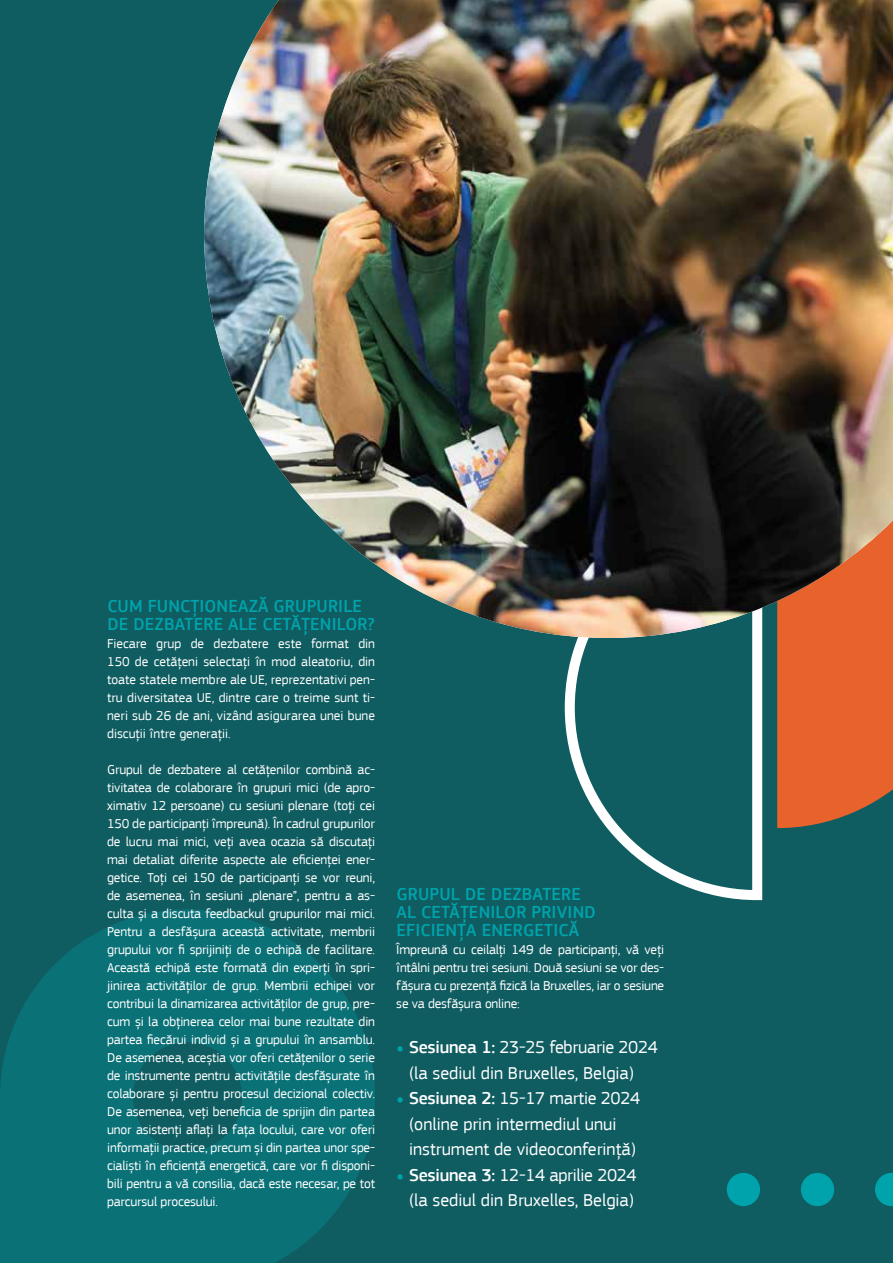
<style>
.page{position:relative;width:893px;height:1263px;background:#0f5c61}
.page>*{position:absolute;margin:0;border:0;box-sizing:border-box;transform-origin:0 0}
.t1{font:18px/25.5px "EC Square Sans Pro";color:#fff}
.t2{font:500 18px/18px "EC Square Sans Pro";letter-spacing:.01em;color:#00a3ab}
.t3{font:13.5px/18px "EC Square Sans Pro";letter-spacing:-.01em;color:#fff;text-align:justify}
.s1{font-size:28.5px;color:#00a3ab}
.s2{font-weight:500}
</style>
<div class="page">
<svg style="left:777px;top:638px;width:116px;height:190px;background:#d9622e"></svg>
<svg style="left:565px;top:638px;width:197px;height:262px"></svg>
<div style="left:727px;top:1173px;width:33px;height:33px;background:#00a3ab;border-radius:50%"></div>
<svg style="left:875px;top:1173px;width:18px;height:33px"></svg>
<div style="left:801px;top:1173px;width:33px;height:33px;background:#00a3ab;border-radius:50%"></div>
<svg style="left:0;top:909px;width:375px;height:354px;fill:#0a7177"></svg>
<img style="left:204px;top:0;width:689px;height:638px">
<h1 class="t2" style="left:107px;top:597px;width:269px">CUM FUNCȚIONEAZĂ GRUPURILE<br>DE DEZBATERE ALE CETĂȚENILOR?</h1>
<p class="t3" style="left:107px;top:635px;width:269px">Fiecare grup de dezbatere este format din 150 de cetățeni selectați în mod aleatoriu, din toate statele membre ale UE, reprezentativi pen&shy;tru diversitatea UE, dintre care o treime sunt ti&shy;neri sub 26 de ani, vizând asigurarea unei bune discuții între generații.</p>
<p class="t3" style="left:107px;top:761px;width:269px">Grupul de dezbatere al cetățenilor combină ac&shy;tivitatea de colaborare în grupuri mici (de apro&shy;ximativ 12 persoane) cu sesiuni plenare (toți cei 150 de participanți împreună). În cadrul grupurilor de lucru mai mici, veți avea ocazia să discutați mai detaliat diferite aspecte ale eficienței ener&shy;getice. Toți cei 150 de participanți se vor reuni, de asemenea, în sesiuni „plenare”, pentru a as&shy;culta și a discuta feedbackul grupurilor mai mici.<br>Pentru a desfășura această activitate, membrii grupului vor fi sprijiniți de o echipă de facilitare.<br>Această echipă este formată din experți în spri&shy;jinirea activităților de grup. Membrii echipei vor contribui la dinamizarea activităților de grup, pre&shy;cum și la obținerea celor mai bune rezultate din partea fiecărui individ și a grupului în ansamblu.<br>De asemenea, aceștia vor oferi cetățenilor o serie de instrumente pentru activitățile desfășurate în colaborare și pentru procesul decizional colectiv.<br>De asemenea, veți beneficia de sprijin din partea unor asistenți aflați la fața locului, care vor oferi informații practice, precum și din partea unor spe&shy;cialiști în eficiență energetică, care vor fi disponi&shy;bili pentru a vă consilia, dacă este necesar, pe tot parcursul procesului.</p>
<h1 class="t2" style="left:396px;top:885px;width:201px">GRUPUL DE DEZBATERE<br>AL CETĂȚENILOR PRIVIND<br>EFICIENȚA ENERGETICĂ</h1>
<p class="t3" style="left:396px;top:941px;width:269px">Împreună cu ceilalți 149 de participanți, vă veți întâlni pentru trei sesiuni. Două sesiuni se vor des&shy;fășura cu prezență fizică la Bruxelles, iar o sesiune se va desfășura online:</p>
<h1 class="t1" style="left:409px;top:1034px;width:250px;text-indent:-13px"><span class="s1">•</span> <span class="s2">Sesiunea 1:</span> 23-25 februarie 2024 (la sediul din Bruxelles, Belgia)</h1>
<h1 class="t1" style="left:409px;top:1085px;width:232px;text-indent:-13px"><span class="s1">•</span> <span class="s2">Sesiunea 2:</span> 15-17 martie 2024 (online prin intermediul unui instrument de videoconferință)</h1>
<h1 class="t1" style="left:396px;top:1162px;width:242px;text-align:center"><span class="s1">•</span> <span class="s2">Sesiunea 3:</span> 12-14 aprilie 2024 (la sediul din Bruxelles, Belgia)</h1>
</div>
